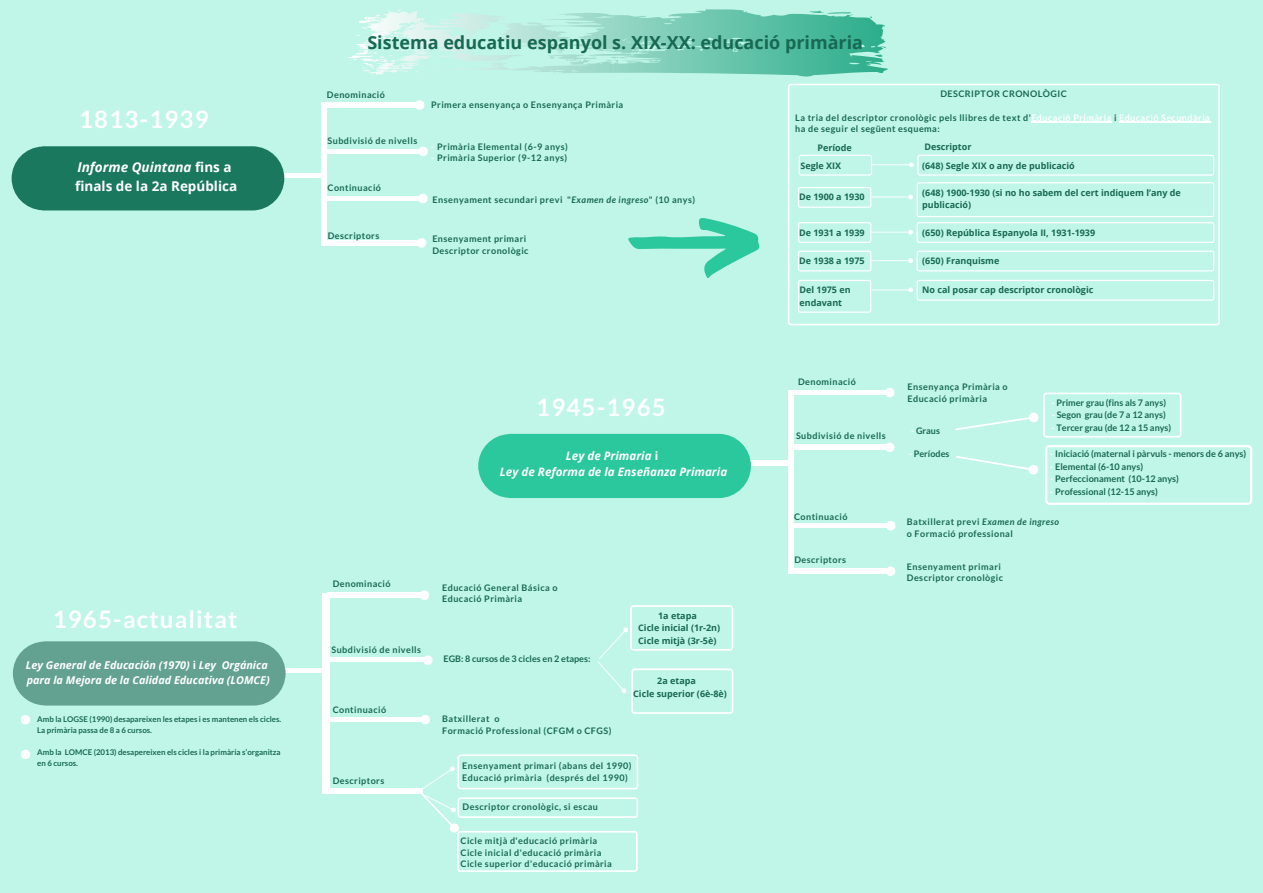
<style>
.page{position:relative;width:1263px;height:893px;background:#c0f6e7}
.page>*{position:absolute;margin:0;border:0;box-sizing:border-box;transform-origin:0 0}
.t1{font:700 24px "Lato";letter-spacing:.05em;color:#fff}
.t2{font:700 18px "Open Sans";color:#176953}
.t3{font:700 13.5px/18.8px "Open Sans";color:#fff}
.t4{font:italic 700 11.62px/16.2px "Open Sans";color:#fff;text-align:center}
.t5{font:italic 700 10.8px/15px "Open Sans";color:#fff}
.t6{font:700 9.07px "Lato";color:#176953}
.t7{font:700 9px/11.6px "Lato";letter-spacing:.05em;color:#176953}
.t8{font:700 9px/12.5px "Open Sans";color:#176953}
.t9{font:700 9px "Lato";color:#176953}
.t10{font:700 7.88px/10.9px "Lato";color:#176953}
.s1{font-style:italic}
.s2{color:#fff}
.s3{font-style:normal}
</style>
<div class="page">
<hr style="left:322px;top:103px;width:4px;height:142px;background:#fff">
<div style="left:276px;top:173px;width:48px;height:5px;background:#fff"></div>
<hr style="left:321px;top:103px;width:96px;height:4px;background:#fff">
<div style="left:322px;top:240px;width:96px;height:5px;background:#fff"></div>
<div style="left:324px;top:149px;width:95px;height:5px;background:#fff"></div>
<div style="left:324px;top:196px;width:95px;height:5px;background:#fff"></div>
<svg style="left:415px;top:100px;width:9px;height:10px"></svg>
<svg style="left:419px;top:147px;width:9px;height:9px"></svg>
<svg style="left:419px;top:194px;width:9px;height:9px"></svg>
<svg style="left:417px;top:238px;width:9px;height:10px"></svg>
<div style="left:12px;top:146px;width:272px;height:64px;background:#1a785f"></div>
<div style="left:788px;top:390px;width:6px;height:184px;background:#fff"></div>
<hr style="left:743px;top:461px;width:47px;height:4px;background:#fff">
<div style="left:790px;top:390px;width:96px;height:5px;background:#fff"></div>
<hr style="left:791px;top:569px;width:96px;height:4px;background:#fff">
<hr style="left:792px;top:445px;width:96px;height:4px;background:#fff">
<div style="left:792px;top:523px;width:96px;height:5px;background:#fff"></div>
<svg style="left:886px;top:388px;width:8px;height:9px"></svg>
<svg style="left:887px;top:521px;width:8px;height:9px"></svg>
<svg style="left:886px;top:566px;width:9px;height:10px"></svg>
<div style="left:478px;top:434px;width:273px;height:64px;background:#2bc79d"></div>
<div style="left:323px;top:593px;width:6px;height:200px;background:#fff"></div>
<div style="left:278px;top:668px;width:47px;height:5px;background:#fff"></div>
<hr style="left:327px;top:593px;width:95px;height:4px;background:#fff">
<div style="left:328px;top:788px;width:95px;height:5px;background:#fff"></div>
<hr style="left:329px;top:657px;width:96px;height:4px;background:#fff">
<div style="left:328px;top:717px;width:96px;height:5px;background:#fff"></div>
<svg style="left:420px;top:590px;width:9px;height:10px"></svg>
<svg style="left:421px;top:715px;width:9px;height:9px"></svg>
<div style="left:13px;top:641px;width:273px;height:64px;background:#63a291"></div>
<svg style="left:21px;top:715px;width:9px;height:9px"></svg>
<svg style="left:956px;top:456px;width:82px;height:19px"></svg>
<svg style="left:423px;top:655px;width:10px;height:10px"></svg>
<svg style="left:348px;top:9px;width:540px;height:68px"></svg>
<svg style="left:21px;top:749px;width:9px;height:10px"></svg>
<svg style="left:1045px;top:445px;width:207px;height:60px"></svg>
<svg style="left:598px;top:605px;width:135px;height:109px"></svg>
<svg style="left:885px;top:442px;width:9px;height:10px"></svg>
<svg style="left:955px;top:392px;width:226px;height:45px"></svg>
<svg style="left:417px;top:754px;width:221px;height:118px"></svg>
<svg style="left:788px;top:84px;width:432px;height:241px"></svg>
<svg style="left:799px;top:155px;width:415px;height:21px"></svg>
<svg style="left:798px;top:182px;width:416px;height:61px"></svg>
<svg style="left:798px;top:251px;width:416px;height:20px"></svg>
<svg style="left:798px;top:280px;width:416px;height:33px"></svg>
<svg style="left:628px;top:218px;width:132px;height:60px"></svg>
<hr style="left:1031px;top:122px;width:81px;height:1px;background:#fff">
<hr style="left:1119px;top:122px;width:91px;height:1px;background:#fff">
<h2 class="t2" style="left:367px;top:30px;width:497px">Sistema educatiu espanyol s. XIX-XX: educació primària</h2>
<h1 class="t1" style="left:79px;top:104px;width:131px">1813-1939</h1>
<h3 class="t3" style="left:75px;top:157px;width:163px"><span class="s1">Informe Quintana</span> fins a finals de la 2a República</h3>
<p class="t7" style="left:327px;top:89px;width:59px">Denominació</p>
<p class="t7" style="left:328px;top:135px;width:91px">Subdivisió de nivells</p>
<p class="t7" style="left:328px;top:181px;width:55px">Continuació</p>
<p class="t7" style="left:328px;top:229px;width:53px">Descriptors</p>
<p class="t7" style="left:431px;top:99px;width:194px">Primera ensenyança o Ensenyança Primària</p>
<p class="t7" style="left:431px;top:140px;width:138px"><span class="s2">-</span> Primària Elemental (6-9 anys)</p>
<p class="t7" style="left:431px;top:152px;width:138px"><span class="s2">-</span> Primària Superior (9-12 anys)</p>
<p class="t7" style="left:433px;top:193px;width:264px">Ensenyament secundari previ "<span class="s1">Examen de ingreso</span>" (10 anys)</p>
<p class="t7" style="left:432px;top:233px;width:98px">Ensenyament primari<br>Descriptor cronològic</p>
<p class="t7" style="left:940px;top:88px;width:128px">DESCRIPTOR CRONOLÒGIC</p>
<p class="t7" style="left:795px;top:111px;width:416px">La tria del descriptor cronològic pels llibres de text d'<span class="s2">Educació Primària</span> i <span class="s2">Educació Secundària </span>ha de seguir el següent esquema:</p>
<p class="t8" style="left:800px;top:159px;width:42px">Segle XIX</p>
<p class="t8" style="left:922px;top:186px;width:260px">(648) 1900-1930 (si no ho sabem del cert indiquem l’any de publicació)</p>
<p class="t8" style="left:817px;top:141px;width:36px">Període</p>
<p class="t8" style="left:924px;top:140px;width:49px">Descriptor</p>
<p class="t8" style="left:922px;top:159px;width:154px">(648) Segle XIX o any de publicació</p>
<p class="t8" style="left:799px;top:191px;width:67px">De 1900 a 1930</p>
<p class="t8" style="left:799px;top:226px;width:67px">De 1931 a 1939</p>
<p class="t8" style="left:799px;top:254px;width:67px">De 1938 a 1975</p>
<p class="t8" style="left:922px;top:226px;width:174px">(650) República Espanyola II, 1931-1939</p>
<p class="t8" style="left:922px;top:254px;width:79px">(650) Franquisme</p>
<p class="t8" style="left:799px;top:284px;width:53px">Del 1975 en endavant</p>
<p class="t8" style="left:922px;top:284px;width:173px">No cal posar cap descriptor cronològic</p>
<h1 class="t1" style="left:536px;top:392px;width:131px">1945-1965</h1>
<p class="t7" style="left:798px;top:376px;width:59px">Denominació</p>
<p class="t7" style="left:796px;top:429px;width:91px">Subdivisió de nivells</p>
<p class="t7" style="left:907px;top:381px;width:102px">Ensenyança Primària o<br>Educació primària</p>
<p class="t7" style="left:911px;top:425px;width:30px"><span class="s2">-</span> Graus</p>
<p class="t9" style="left:1051px;top:397px;width:116px"><span class="s2">-</span> Primer grau (fins als 7 anys)</p>
<p class="t9" style="left:1052px;top:409px;width:116px"><span class="s2">-</span> Segon grau (de 7 a 12 anys)</p>
<p class="t9" style="left:1051px;top:422px;width:121px"><span class="s2">-</span> Tercer grau (de 12 a 15 anys)</p>
<p class="t4" style="left:500px;top:447px;width:229px">Ley de Primaria <span class="s3">i<br></span>Ley de Reforma de la Enseñanza Primaria</p>
<p class="t9" style="left:909px;top:448px;width:42px"><span class="s2">-</span> Períodes</p>
<p class="t6" style="left:1050px;top:448px;width:197px"><span class="s2">-</span> Iniciació (maternal i pàrvuls - menors de 6 anys)</p>
<p class="t6" style="left:1050px;top:461px;width:94px"><span class="s2">-</span> Elemental (6-10 anys)</p>
<p class="t6" style="left:1050px;top:473px;width:130px"><span class="s2">-</span> Perfeccionament (10-12 anys)</p>
<p class="t6" style="left:1050px;top:486px;width:109px"><span class="s2">-</span> Professional (12-15 anys)</p>
<p class="t7" style="left:333px;top:577px;width:59px">Denominació</p>
<p class="t7" style="left:442px;top:581px;width:117px">Educació General Básica o<br>Educació Primària</p>
<p class="t7" style="left:794px;top:510px;width:55px">Continuació</p>
<p class="t7" style="left:794px;top:554px;width:53px">Descriptors</p>
<p class="t7" style="left:907px;top:516px;width:154px">Batxillerat previ <span class="s1">Examen de ingreso </span>o Formació professional</p>
<p class="t7" style="left:907px;top:560px;width:98px">Ensenyament primari<br>Descriptor cronològic</p>
<h1 class="t1" style="left:53px;top:604px;width:186px">1965-actualitat</h1>
<p class="t5" style="left:26px;top:658px;width:245px">Ley General de Educación (1970) <span class="s3">i</span> Ley Orgánica para la Mejora de la Calidad Educativa (LOMCE)</p>
<p class="t7" style="left:331px;top:644px;width:91px">Subdivisió de nivells</p>
<p class="t9" style="left:443px;top:653px;width:148px">EGB: 8 cursos de 3 cicles en 2 etapes:</p>
<p class="t8" style="left:638px;top:609px;width:84px;text-align:center">1a etapa<br>Cicle inicial (1r-2n)<br>Cicle mitjà (3r-5è)</p>
<p class="t8" style="left:633px;top:674px;width:95px;text-indent:24px">2a etapa<br>Cicle superior (6è-8è)</p>
<p class="t7" style="left:333px;top:704px;width:55px">Continuació</p>
<p class="t10" style="left:37px;top:714px;width:246px">Amb la LOGSE (1990) desapareixen les etapes i es mantenen els cicles.<br>La primària passa de 8 a 6 cursos.</p>
<p class="t10" style="left:37px;top:747px;width:245px">Amb la LOMCE (2013) desapereixen els cicles i la primària s’organitza en 6 cursos.</p>
<p class="t7" style="left:333px;top:775px;width:53px">Descriptors</p>
<p class="t7" style="left:442px;top:712px;width:171px">Batxillerat o<br>Formació Professional (CFGM o CFGS)</p>
<p class="t7" style="left:462px;top:760px;width:171px">Ensenyament primari (abans del 1990)<br>Educació primària (després del 1990)</p>
<p class="t7" style="left:463px;top:801px;width:137px">Descriptor cronològic, si escau</p>
<p class="t7" style="left:460px;top:834px;width:153px">Cicle mitjà d'educació primària<br>Cicle inicial d'educació primària<br>Cicle superior d'educació primària</p>
</div>
